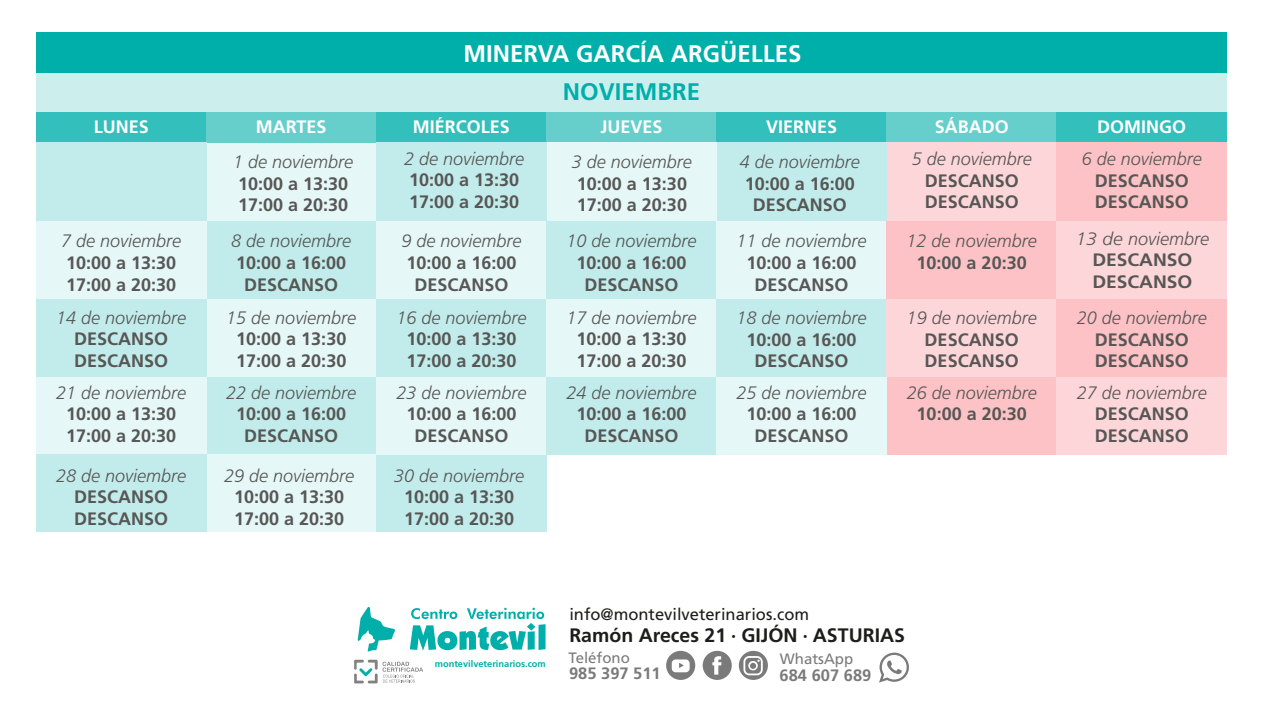
<style>
.page{position:relative;width:1263px;height:720px;background:#fff}
.page>*{position:absolute;margin:0;border:0;box-sizing:border-box;transform-origin:0 0}
.t1{font:700 24px "Frutiger LT Std";color:#fff}
.t2{font:700 24px "Frutiger LT Std";color:#00afaa}
.t3{font:700 19.5px "Frutiger LT Std";color:#1d1d1b}
.t4{font:700 18px/21.6px "Frutiger LT Std";color:#575756}
.t5{font:italic 300 18px "Frutiger LT Std";color:#575756}
.t6{font:700 18px "Frutiger LT Std";color:#fff}
.t7{font:700 18px/21.6px "Frutiger LT Std";color:#575756;scale:1.07 1}
.t8{font:italic 300 18px "Frutiger LT Std";color:#575756;scale:1.07 1}
.t9{font:16.5px "Frutiger LT Std";color:#1d1d1b}
.t10{font:700 16.5px "Frutiger LT Std";color:#7a7a7a}
.t11{font:15px "Frutiger LT Std";color:#7a7a7a}
.t12{font:700 9.3px "Frutiger LT Std";color:#00afaa}
.s1{font-stretch:condensed}
</style>
<div class="page">
<div style="left:206px;top:143px;width:170px;height:78px;background:#e6f7f7"></div>
<div style="left:36px;top:32px;width:1191px;height:41px;background:#00afaa"></div>
<div style="left:36px;top:73px;width:1191px;height:39px;background:#ccefee"></div>
<div style="left:36px;top:112px;width:170px;height:31px;background:#33bfbb"></div>
<div style="left:206px;top:112px;width:170px;height:31px;background:#66cfcc"></div>
<div style="left:376px;top:112px;width:170px;height:31px;background:#33bfbb"></div>
<div style="left:546px;top:112px;width:170px;height:31px;background:#66cfcc"></div>
<div style="left:716px;top:112px;width:171px;height:31px;background:#33bfbb"></div>
<div style="left:887px;top:112px;width:170px;height:31px;background:#66cfcc"></div>
<div style="left:1057px;top:112px;width:170px;height:31px;background:#33bfbb"></div>
<div style="left:887px;top:143px;width:170px;height:78px;background:#fdd6d9"></div>
<div style="left:1057px;top:143px;width:170px;height:78px;background:#fcc2c6"></div>
<div style="left:206px;top:221px;width:170px;height:78px;background:#c2eceb"></div>
<div style="left:376px;top:221px;width:170px;height:78px;background:#e6f7f7"></div>
<div style="left:546px;top:221px;width:170px;height:78px;background:#c2eceb"></div>
<div style="left:716px;top:143px;width:171px;height:78px;background:#c2eceb"></div>
<div style="left:716px;top:221px;width:171px;height:78px;background:#e6f7f7"></div>
<div style="left:546px;top:143px;width:170px;height:78px;background:#e6f7f7"></div>
<div style="left:887px;top:221px;width:170px;height:78px;background:#fcc2c6"></div>
<div style="left:1057px;top:221px;width:170px;height:78px;background:#fdd6d9"></div>
<div style="left:36px;top:221px;width:170px;height:78px;background:#e6f7f7"></div>
<div style="left:206px;top:299px;width:170px;height:78px;background:#e6f7f7"></div>
<div style="left:376px;top:299px;width:170px;height:78px;background:#c2eceb"></div>
<div style="left:546px;top:299px;width:170px;height:78px;background:#e6f7f7"></div>
<div style="left:716px;top:299px;width:171px;height:78px;background:#c2eceb"></div>
<div style="left:887px;top:299px;width:170px;height:78px;background:#fdd6d9"></div>
<div style="left:1057px;top:299px;width:170px;height:78px;background:#fcc2c6"></div>
<div style="left:36px;top:299px;width:170px;height:78px;background:#c2eceb"></div>
<div style="left:206px;top:377px;width:170px;height:78px;background:#c2eceb"></div>
<div style="left:36px;top:377px;width:170px;height:78px;background:#e6f7f7"></div>
<div style="left:887px;top:377px;width:170px;height:78px;background:#fcc2c6"></div>
<div style="left:1057px;top:377px;width:170px;height:78px;background:#fdd6d9"></div>
<div style="left:206px;top:454px;width:170px;height:78px;background:#e6f7f7"></div>
<div style="left:376px;top:454px;width:170px;height:78px;background:#c2eceb"></div>
<div style="left:36px;top:454px;width:170px;height:78px;background:#c2eceb"></div>
<div style="left:376px;top:143px;width:170px;height:78px;background:#c2eceb"></div>
<div style="left:36px;top:143px;width:170px;height:78px;background:#c2eceb"></div>
<div style="left:376px;top:377px;width:170px;height:78px;background:#e6f7f7"></div>
<div style="left:546px;top:377px;width:170px;height:78px;background:#c2eceb"></div>
<div style="left:716px;top:377px;width:171px;height:78px;background:#e6f7f7"></div>
<svg style="left:354px;top:660px;width:69px;height:23px"></svg>
<svg style="left:358px;top:606px;width:187px;height:46px"></svg>
<svg style="left:879px;top:653px;width:30px;height:30px"></svg>
<svg style="left:703px;top:651px;width:29px;height:29px"></svg>
<svg style="left:666px;top:651px;width:29px;height:29px"></svg>
<svg style="left:739px;top:651px;width:29px;height:29px"></svg>
<p class="t6" style="left:94px;top:117px;width:57px">LUNES</p>
<p class="t5" style="left:61px;top:231px;width:122px">7 de noviembre</p>
<p class="t4" style="left:66px;top:252px;width:112px">10:00 a 13:30<br>17:00 a 20:30</p>
<p class="t5" style="left:56px;top:307px;width:132px">14 de noviembre</p>
<p class="t4" style="left:74px;top:328px;width:96px">DESCANSO<br>DESCANSO</p>
<p class="t5" style="left:56px;top:382px;width:132px">21 de noviembre</p>
<p class="t4" style="left:66px;top:403px;width:112px">10:00 a 13:30<br>17:00 a 20:30</p>
<p class="t5" style="left:56px;top:465px;width:132px">28 de noviembre</p>
<p class="t4" style="left:74px;top:486px;width:96px">DESCANSO<br>DESCANSO</p>
<h1 class="t1" style="left:464px;top:40px;width:339px">MINERVA GARCÍA ARGÜELLES</h1>
<h1 class="t2" style="left:563px;top:77px;width:139px">NOVIEMBRE</h1>
<p class="t6" style="left:256px;top:117px;width:72px">MARTES</p>
<p class="t6" style="left:413px;top:117px;width:99px">MIÉRCOLES</p>
<p class="t6" style="left:600px;top:117px;width:64px">JUEVES</p>
<p class="t6" style="left:766px;top:117px;width:73px">VIERNES</p>
<p class="t6" style="left:935px;top:117px;width:75px">SÁBADO</p>
<p class="t6" style="left:1097px;top:117px;width:90px">DOMINGO</p>
<p class="t5" style="left:233px;top:151px;width:122px">1 de noviembre</p>
<p class="t4" style="left:238px;top:173px;width:112px">10:00 a 13:30<br>17:00 a 20:30</p>
<p class="t5" style="left:231px;top:231px;width:122px">8 de noviembre</p>
<p class="t4" style="left:236px;top:252px;width:112px;text-align:center">10:00 a 16:00<br>DESCANSO</p>
<p class="t5" style="left:226px;top:307px;width:132px">15 de noviembre</p>
<p class="t4" style="left:236px;top:328px;width:112px">10:00 a 13:30<br>17:00 a 20:30</p>
<p class="t5" style="left:226px;top:382px;width:132px">22 de noviembre</p>
<p class="t4" style="left:236px;top:403px;width:112px;text-align:center">10:00 a 16:00<br>DESCANSO</p>
<p class="t5" style="left:224px;top:465px;width:132px">29 de noviembre</p>
<p class="t4" style="left:234px;top:486px;width:112px">10:00 a 13:30<br>17:00 a 20:30</p>
<p class="t5" style="left:404px;top:148px;width:122px">2 de noviembre</p>
<p class="t4" style="left:409px;top:169px;width:112px">10:00 a 13:30<br>17:00 a 20:30</p>
<p class="t5" style="left:401px;top:231px;width:122px">9 de noviembre</p>
<p class="t4" style="left:406px;top:252px;width:112px;text-align:center">10:00 a 16:00<br>DESCANSO</p>
<p class="t5" style="left:396px;top:307px;width:132px">16 de noviembre</p>
<p class="t4" style="left:406px;top:328px;width:112px">10:00 a 13:30<br>17:00 a 20:30</p>
<p class="t5" style="left:396px;top:382px;width:132px">23 de noviembre</p>
<p class="t4" style="left:406px;top:403px;width:112px;text-align:center">10:00 a 16:00<br>DESCANSO</p>
<p class="t5" style="left:394px;top:465px;width:132px">30 de noviembre</p>
<p class="t4" style="left:404px;top:486px;width:112px">10:00 a 13:30<br>17:00 a 20:30</p>
<p class="t5" style="left:572px;top:151px;width:122px">3 de noviembre</p>
<p class="t4" style="left:577px;top:173px;width:112px">10:00 a 13:30<br>17:00 a 20:30</p>
<p class="t5" style="left:566px;top:231px;width:132px">10 de noviembre</p>
<p class="t4" style="left:576px;top:252px;width:112px;text-align:center">10:00 a 16:00<br>DESCANSO</p>
<p class="t5" style="left:566px;top:307px;width:132px">17 de noviembre</p>
<p class="t4" style="left:576px;top:328px;width:112px">10:00 a 13:30<br>17:00 a 20:30</p>
<p class="t5" style="left:566px;top:382px;width:132px">24 de noviembre</p>
<p class="t4" style="left:576px;top:403px;width:112px;text-align:center">10:00 a 16:00<br>DESCANSO</p>
<p class="t5" style="left:740px;top:151px;width:122px">4 de noviembre</p>
<p class="t4" style="left:745px;top:173px;width:112px;text-align:center">10:00 a 16:00<br>DESCANSO</p>
<p class="t5" style="left:736px;top:231px;width:132px">11 de noviembre</p>
<p class="t4" style="left:746px;top:252px;width:112px;text-align:center">10:00 a 16:00<br>DESCANSO</p>
<p class="t5" style="left:736px;top:308px;width:132px">18 de noviembre</p>
<p class="t4" style="left:746px;top:329px;width:112px;text-align:center">10:00 a 16:00<br>DESCANSO</p>
<p class="t5" style="left:736px;top:382px;width:132px">25 de noviembre</p>
<p class="t4" style="left:746px;top:403px;width:112px;text-align:center">10:00 a 16:00<br>DESCANSO</p>
<p class="t5" style="left:912px;top:148px;width:122px">5 de noviembre</p>
<p class="t4" style="left:925px;top:170px;width:96px">DESCANSO<br>DESCANSO</p>
<p class="t5" style="left:907px;top:231px;width:132px">12 de noviembre</p>
<p class="t4" style="left:916px;top:252px;width:112px">10:00 a 20:30</p>
<p class="t5" style="left:907px;top:308px;width:132px">19 de noviembre</p>
<p class="t4" style="left:925px;top:329px;width:96px">DESCANSO<br>DESCANSO</p>
<p class="t5" style="left:907px;top:382px;width:132px">26 de noviembre</p>
<p class="t4" style="left:917px;top:403px;width:112px">10:00 a 20:30</p>
<p class="t9" style="left:569px;top:604px;width:241px">info@montevilveterinarios.com</p>
<p class="t3" style="left:569px;top:624px;width:337px">Ramón Areces 21 <span class="s1">·</span> GIJÓN <span class="s1">·</span> ASTURIAS</p>
<p class="t12" style="left:435px;top:658px;width:112px">montevilveterinarios.com</p>
<p class="t11" style="left:568px;top:649px;width:63px">Teléfono</p>
<p class="t11" style="left:780px;top:650px;width:75px">WhatsApp</p>
<p class="t10" style="left:569px;top:664px;width:93px">985 397 511</p>
<p class="t10" style="left:780px;top:665px;width:93px">684 607 689</p>
<p class="t5" style="left:1082px;top:148px;width:122px">6 de noviembre</p>
<p class="t4" style="left:1095px;top:170px;width:96px">DESCANSO<br>DESCANSO</p>
<p class="t8" style="left:1076px;top:228px;width:126px">13 de noviembre</p>
<p class="t7" style="left:1092px;top:249px;width:95px">DESCANSO<br>DESCANSO</p>
<p class="t5" style="left:1077px;top:308px;width:132px">20 de noviembre</p>
<p class="t4" style="left:1095px;top:329px;width:96px">DESCANSO<br>DESCANSO</p>
<p class="t5" style="left:1077px;top:382px;width:132px">27 de noviembre</p>
<p class="t4" style="left:1095px;top:403px;width:96px">DESCANSO<br>DESCANSO</p>
</div>
